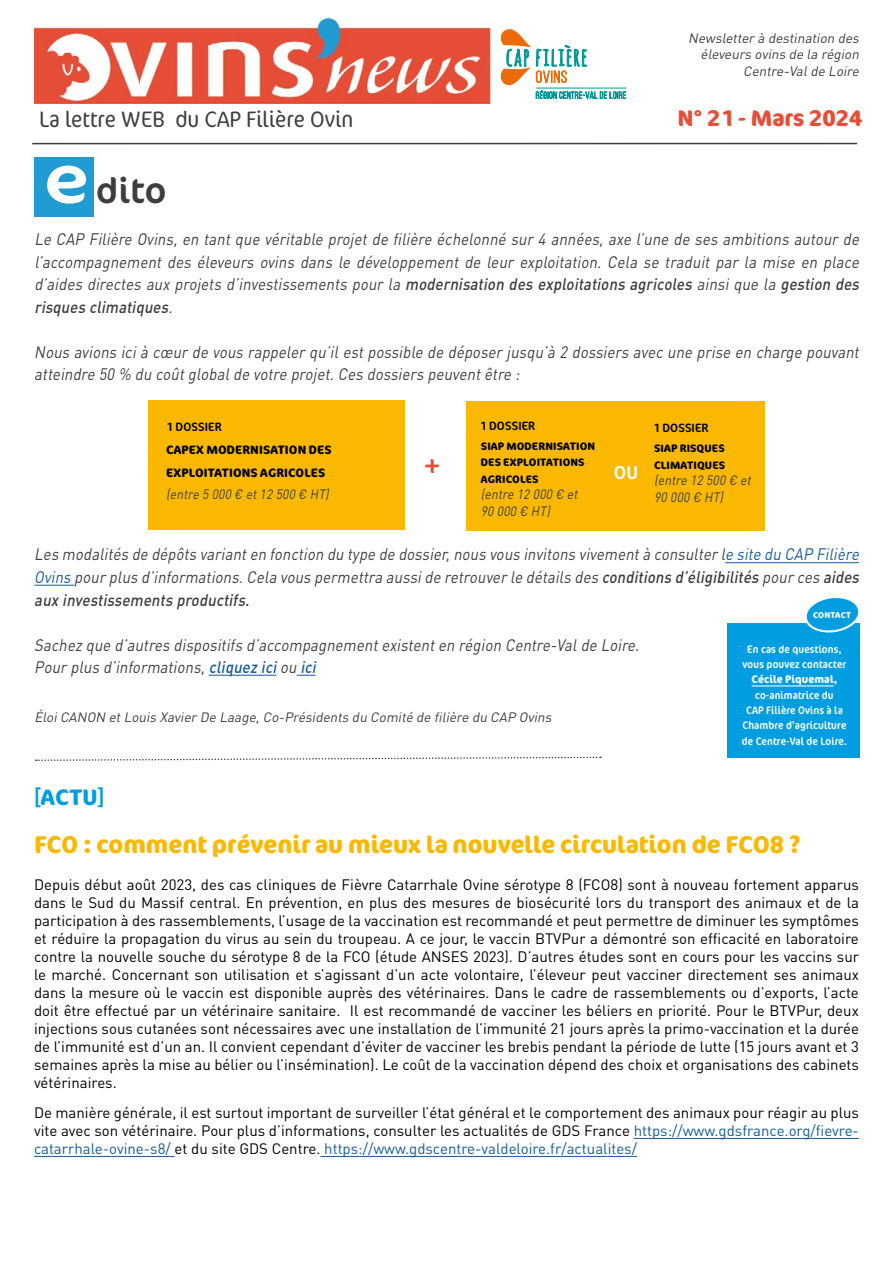
<style>
.page{position:relative;width:893px;height:1263px;background:#fff}
.page>*{position:absolute;margin:0;border:0;box-sizing:border-box;transform-origin:0 0}
.t1{font:36px "Cocon Pro";color:#3e3d40}
.t2{font:condensed 28.35px "Cocon Pro";color:#e64e37;scale:1.11 1}
.t3{font:700 condensed 24.3px "Cocon Pro";color:#fab900;scale:1.11 1}
.t4{font:300 condensed 22.65px "Cocon Pro";color:#3e3d40;scale:1.11 1}
.t5{font:700 condensed 22.65px "Cocon Pro";color:#e64e37;scale:1.11 1}
.t6{font:700 condensed 22.35px "Cocon Pro";color:#009ee0;scale:1.11 1}
.t7{font:condensed 18.9px "Cocon Pro";color:#fff;scale:1.11 1}
.t8{font:italic 16.5px/22.5px "DIN Pro";letter-spacing:.01em;color:#3e3d40;text-align:justify;scale:.9 1}
.t9{font:15px/18px "DIN Pro";color:#000;text-align:justify}
.t10{font:italic 13.5px/16.2px "DIN Pro";color:#3e3d40;text-align:right}
.t11{font:italic 13.5px/16.5px "DIN Pro";color:#3e3d40;scale:.9 1}
.t12{font:700 condensed 12.15px/22.5px "Cocon Pro";letter-spacing:.01em;color:#000;scale:1.11 1}
.t13{font:condensed 12.15px "Cocon Pro";letter-spacing:.01em;color:#000;scale:1.11 1}
.t14{font:condensed 10.95px/15.3px "Cocon Pro";letter-spacing:.01em;color:#fff;text-align:center;scale:1.06 1}
.t15{font:700 condensed 10.95px "Cocon Pro";letter-spacing:.01em;color:#fff;scale:1.06 1}
.t16{font:700 condensed 10.8px/16.5px "Cocon Pro";letter-spacing:.01em;color:#000;scale:1.11 1}
.t17{font:700 condensed 8.55px "Cocon Pro";letter-spacing:.01em;color:#fff;scale:1.11 1}
.t18{font:3.9px/4.5px "Helvetica Neue";letter-spacing:.02em;color:#000}
.s1{font-size:67.5px;color:#fff}
.s2{font-weight:500}
.s3{color:#165b9a}
.s4{font-weight:500;color:#165b9a}
</style>
<div class="page">
<img style="left:34px;top:19px;width:458px;height:84px">
<hr style="left:32px;top:143px;width:825px;height:1px;background:#3e3d40">
<div style="left:34px;top:158px;width:60px;height:59px;background:#229bd2"></div>
<hr style="left:725px;top:562px;width:134px;height:1px;background:#165b9a">
<hr style="left:34px;top:585px;width:40px;height:1px;background:#165b9a">
<hr style="left:209px;top:675px;width:67px;height:1px;background:#165b9a">
<svg style="left:297px;top:675px;width:19px;height:1px"></svg>
<svg style="left:500px;top:30px;width:126px;height:69px"></svg>
<svg style="left:36px;top:756px;width:565px;height:5px"></svg>
<hr style="left:634px;top:1138px;width:225px;height:1px;background:#165b9a">
<hr style="left:34px;top:1156px;width:141px;height:1px;background:#165b9a">
<hr style="left:320px;top:1156px;width:317px;height:1px;background:#165b9a">
<div style="left:727px;top:623px;width:132px;height:135px;background:#009ee0"></div>
<hr style="left:752px;top:685px;width:82px;height:1px;background:#fff">
<svg style="left:806px;top:598px;width:54px;height:35px"></svg>
<div style="left:148px;top:400px;width:256px;height:129px;background:#fab900"></div>
<div style="left:466px;top:401px;width:298px;height:129px;background:#fab900"></div>
<h3 class="t4" style="left:39px;top:105px;width:285px">La lettre WEB du CAP Filière Ovin</h3>
<p class="t10" style="left:688px;top:30px;width:175px">Newsletter à destination des éleveurs ovins de la région<br>Centre-Valde Loire</p>
<h3 class="t5" style="left:677px;top:102px;width:168px">N° 21 - Mars 2024</h3>
<h1 class="t1" style="left:44px;top:166px;width:124px"><span class="s1">e</span> dito</h1>
<p class="t8" style="left:34px;top:228px;width:922px">Le CAP Filière Ovins, en tant que véritable projet de filière échelonné sur 4 années, axe l’une de ses ambitions autour de l’accompagnement des éleveurs ovins dans le développement de leur exploitation. Cela se traduit par la mise en place d’aides directes aux projets d’investissements pour la <span class="s2">modernisation des exploitations agricoles</span> ainsi que la <span class="s2">gestion des risques climatiques</span>.</p>
<p class="t8" style="left:34px;top:340px;width:922px">Nous avions icià cœurde vous rappelerqu’ilestpossible de déposerjusqu’à 2 dossiers avec une prise en charge pouvant atteindre 50 % du coûtglobalde votre projet.Ces dossiers peuventêtre :</p>
<p class="t18" style="left:534px;top:346px;width:15px;line-height:7.6px">N0%<br>R227%</p>
<p class="t18" style="left:619px;top:347px;width:14px">C0%<br>M18%<br>J100%</p>
<p class="t18" style="left:659px;top:347px;width:13px">C83%</p>
<p class="t18" style="left:659px;top:356px;width:10px">J0%</p>
<p class="t18" style="left:503px;top:351px;width:13px">C88%<br>M0%<br>J45%</p>
<p class="t18" style="left:503px;top:372px;width:15px">R0%<br>V164%</p>
<p class="t13" style="left:166px;top:419px;width:51px">1 DOSSIER</p>
<p class="t13" style="left:480px;top:417px;width:51px">1 DOSSIER</p>
<p class="t12" style="left:166px;top:438px;width:150px">CAPEX MODERNISATION DES<br>EXPLOITATIONS AGRICOLES</p>
<p class="t11" style="left:166px;top:485px;width:185px">(entre 5 000 € et12 500 € HT)</p>
<p class="t16" style="left:481px;top:438px;width:104px">SIAP MODERNISATION<br>DES EXPLOITATIONS<br>AGRICOLES</p>
<p class="t11" style="left:481px;top:486px;width:112px">(entre 12 000 € et<br>90 000 € HT)</p>
<h2 class="t2" style="left:424px;top:445px;width:15px">+</h2>
<p class="t7" style="left:614px;top:459px;width:23px">OU</p>
<p class="t13" style="left:653px;top:420px;width:51px">1 DOSSIER</p>
<p class="t16" style="left:654px;top:440px;width:65px">SIAP RISQUES<br>CLIMATIQUES</p>
<p class="t11" style="left:654px;top:471px;width:112px">(entre 12 500 € et<br>90 000 € HT)</p>
<p class="t8" style="left:34px;top:543px;width:922px">Les modalités de dépôts varianten fonction du type de dossier,nous vous invitons vivementà consulterl<span class="s3">e site du CAP Filière Ovins</span> pourplus d’informations.Cela vous permettra ausside retrouverle détails des <span class="s2">conditions d’éligibilités</span> pources <span class="s2">aides aux investissements productifs.</span></p>
<p class="t8" style="left:34px;top:633px;width:678px">Sachez que d’autres dispositifs d’accompagnementexistenten région Centre-Valde Loire.<br>Pourplus d’informations,<span class="s4">cliquez ici</span> ou <span class="s4">ici</span></p>
<p class="t10" style="left:34px;top:709px;width:522px">ÉloiCANON etLouis Xavier De Laage,Co-Présidents du Comité de filière du CAP Ovins</p>
<p class="t17" style="left:813px;top:609px;width:36px">CONTACT</p>
<p class="t14" style="left:743px;top:641px;width:99px">En cas de questions, vous pouvez contacter</p>
<p class="t15" style="left:752px;top:672px;width:82px">Cécile Piquemal,</p>
<p class="t14" style="left:742px;top:687px;width:101px">co-animatrice du<br>CAP Filière Ovins à la<br>Chambre d’agriculture de Centre-Val de Loire.</p>
<h3 class="t6" style="left:34px;top:781px;width:65px">[ACTU]</h3>
<h3 class="t3" style="left:34px;top:827px;width:692px">FCO : comment prévenir au mieux la nouvelle circulation de FCO8 ?</h3>
<p class="t9" style="left:34px;top:874px;width:826px">Depuis début août 2023, des cas cliniques de Fièvre Catarrhale Ovine sérotype 8 (FCO8) sont à nouveau fortement apparus dans le Sud du Massif central. En prévention, en plus des mesures de biosécurité lors du transport des animaux et de la participation à des rassemblements, l’usage de la vaccination est recommandé et peut permettre de diminuer les symptômes et réduire la propagation du virus au sein du troupeau. A ce jour, le vaccin BTVPur a démontré son efficacité en laboratoire contre la nouvelle souche du sérotype 8 de la FCO (étude ANSES 2023). D’autres études sont en cours pour les vaccins sur le marché. Concernant son utilisation et s’agissant d’un acte volontaire, l’éleveur peut vacciner directement ses animaux dans la mesure où le vaccin est disponible auprès des vétérinaires. Dans le cadre de rassemblements ou d’exports, l’acte doit être effectué par un vétérinaire sanitaire. Il est recommandé de vacciner les béliers en priorité. Pour le BTVPur, deux injections sous cutanées sont nécessaires avec une installation de l’immunité 21 jours après la primo-vaccination et la durée de l’immunité est d’un an. Il convient cependant d’éviter de vacciner les brebis pendant la période de lutte (15 jours avant et 3 semaines après la mise au bélier ou l’insémination). Le coût de la vaccination dépend des choix et organisations des cabinets vétérinaires.</p>
<p class="t9" style="left:34px;top:1103px;width:826px">De manière générale, il est surtout important de surveiller l’état général et le comportement des animaux pour réagir au plus vite avec son vétérinaire. Pour plus d’informations, consulter les actualités de GDS France <span class="s3">https://www.gdsfrance.org/fievre&shy;catarrhale-ovine-s8/</span> et du site GDS Centre. <span class="s3">https://www.gdscentre-valdeloire.fr/actualites/</span></p>
</div>
